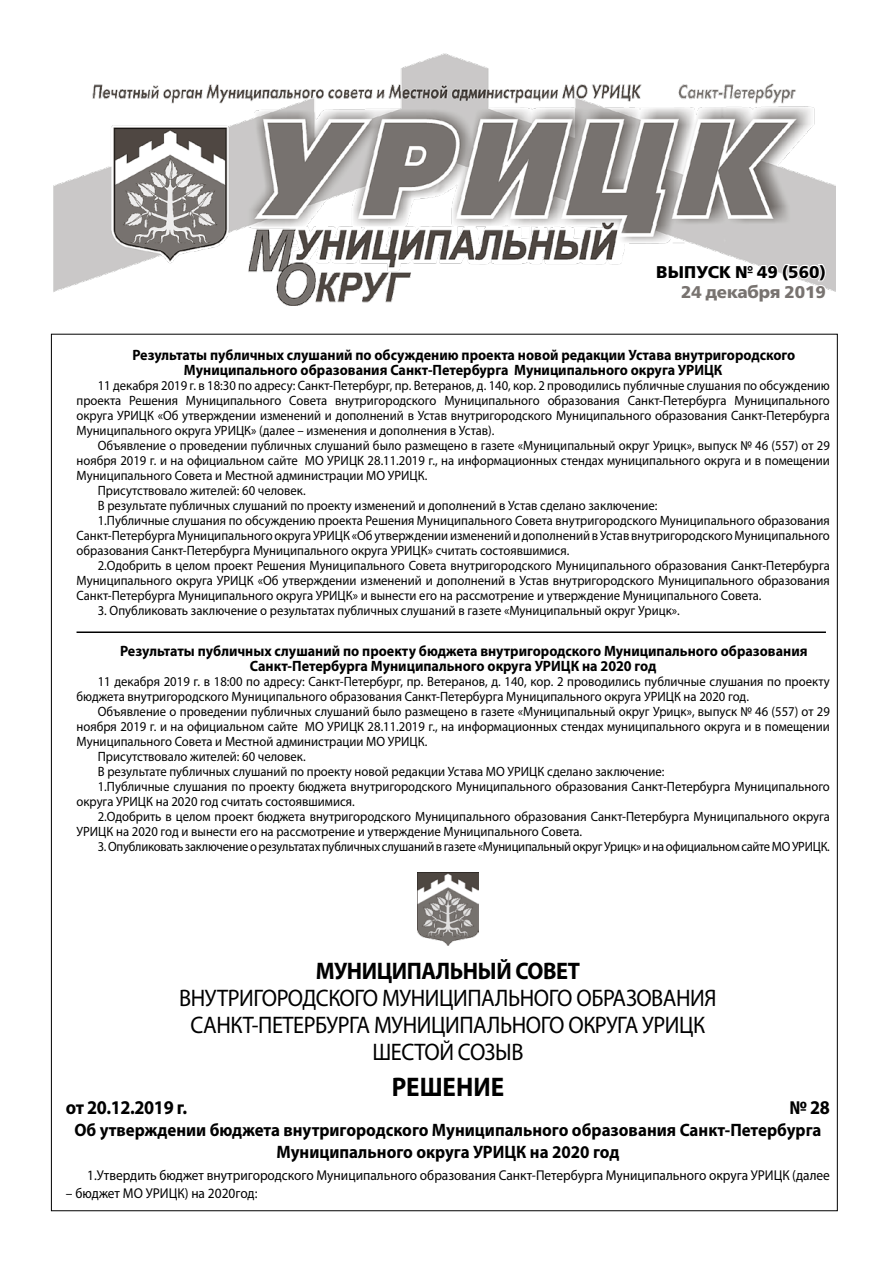
<style>
.page{position:relative;width:893px;height:1263px;background:#fff}
.page>*{position:absolute;margin:0;border:0;box-sizing:border-box;transform-origin:0 0}
.t1{font:700 27px "Myriad Pro";color:#000;scale:.93 1}
.t2{font:24px/27px "Myriad Pro";letter-spacing:-.02em;color:#000;text-align:center;scale:.93 1}
.t3{font:700 24px "Myriad Pro";letter-spacing:-.02em;color:#000;scale:.93 1}
.t4{font:700 19.5px "Myriad Pro";letter-spacing:-.02em;color:#000;scale:.93 1}
.t5{font:700 18px/21.6px "Myriad Pro";color:#000;text-align:center;scale:.94 1}
.t6{font:700 16.95px "Free Set";letter-spacing:.005em;color:#000}
.t7{font:700 16.95px "Free Set";color:#787370}
.t8{font:700 15px/15px "Myriad Pro";color:#000;scale:.94 1}
.t9{font:14.25px "Myriad Pro";color:#000;scale:.94 1}
.t10{font:13.5px/15px "Myriad Pro";color:#000;text-align:justify;scale:.94 1}
.t11{font:13.5px "Myriad Pro";letter-spacing:-.02em;color:#000;scale:.93 1}
</style>
<div class="page">
<img style="left:53px;top:53px;width:782px;height:253px">
<svg style="left:655px;top:246px;width:173px;height:60px"></svg>
<img style="left:417px;top:873px;width:62px;height:72px">
<hr style="left:77px;top:631px;width:749px;height:2px;background:#000">
<p class="t6" style="left:656px;top:262px;width:171px">Выпуск № 49 (560)</p>
<p class="t7" style="left:681px;top:282px;width:146px">24 декабря 2019</p>
<p class="t8" style="left:184px;top:347px;width:652px;text-indent:-52px">Результаты публичных слушаний по обсуждению проекта новой редакции Устава внутригородского<br>Муниципального образования Санкт-Петербурга Муниципального округа УРИЦК</p>
<p class="t10" style="left:77px;top:378px;width:803px;text-indent:21px">11 декабря 2019 г. в 18:30 по адресу: Санкт-Петербург, пр. Ветеранов, д. 140, кор. 2 проводились публичные слушания по обсуждению проекта Решения Муниципального Совета внутригородского Муниципального образования Санкт-Петербурга Муниципального округа УРИЦК «Об утверждении изменений и дополнений в Устав внутригородского Муниципального образования Санкт-Петербурга Муниципального округа УРИЦК» (далее – изменения и дополнения в Устав).</p>
<p class="t10" style="left:98px;top:438px;width:780px">Объявление о проведении публичных слушаний было размещено в газете «Муниципальный округ Урицк», выпуск № 46 (557) от 29</p>
<p class="t10" style="left:77px;top:453px;width:803px">ноября 2019 г. и на официальном сайте МО УРИЦК 28.11.2019 г., на информационных стендах муниципального округа и в помещении</p>
<p class="t10" style="left:77px;top:468px;width:375px">Муниципального Совета и Местной администрации МО УРИЦК.</p>
<p class="t10" style="left:98px;top:483px;width:223px">Присутствовало жителей: 60 человек.</p>
<p class="t10" style="left:98px;top:498px;width:597px">В результате публичных слушаний по проекту изменений и дополнений в Устав сделано заключение:</p>
<p class="t10" style="left:98px;top:513px;width:780px">1.Публичные слушания по обсуждению проекта Решения Муниципального Совета внутригородского Муниципального образования</p>
<p class="t10" style="left:77px;top:528px;width:803px">Санкт-Петербурга Муниципального округа УРИЦК «Об утверждении изменений и дополнений в Устав внутригородского Муниципального</p>
<p class="t10" style="left:77px;top:543px;width:526px">образования Санкт-Петербурга Муниципального округа УРИЦК» считать состоявшимися.</p>
<p class="t10" style="left:98px;top:558px;width:780px">2.Одобрить в целом проект Решения Муниципального Совета внутригородского Муниципального образования Санкт-Петербурга</p>
<p class="t10" style="left:77px;top:573px;width:803px">Муниципального округа УРИЦК «Об утверждении изменений и дополнений в Устав внутригородского Муниципального образования</p>
<p class="t10" style="left:77px;top:588px;width:730px">Санкт-Петербурга Муниципального округа УРИЦК» и вынести его на рассмотрение и утверждение Муниципального Совета.</p>
<p class="t10" style="left:98px;top:603px;width:621px">3. Опубликовать заключение о результатах публичных слушаний в газете «Муниципальный округ Урицк».</p>
<p class="t8" style="left:250px;top:643px;width:595px;text-indent:-130px">Результаты публичных слушаний по проекту бюджета внутригородского Муниципального образования<br>Санкт-Петербурга Муниципального округа УРИЦК на 2020 год</p>
<p class="t10" style="left:77px;top:674px;width:803px;text-indent:21px">11 декабря 2019 г. в 18:00 по адресу: Санкт-Петербург, пр. Ветеранов, д. 140, кор. 2 проводились публичные слушания по проекту бюджета внутригородского Муниципального образования Санкт-Петербурга Муниципального округа УРИЦК на 2020 год.</p>
<p class="t10" style="left:98px;top:704px;width:780px">Объявление о проведении публичных слушаний было размещено в газете «Муниципальный округ Урицк», выпуск № 46 (557) от 29</p>
<p class="t10" style="left:77px;top:719px;width:803px">ноября 2019 г. и на официальном сайте МО УРИЦК 28.11.2019 г., на информационных стендах муниципального округа и в помещении</p>
<p class="t10" style="left:77px;top:734px;width:375px">Муниципального Совета и Местной администрации МО УРИЦК.</p>
<p class="t10" style="left:98px;top:749px;width:223px">Присутствовало жителей: 60 человек.</p>
<p class="t10" style="left:98px;top:764px;width:604px">В результате публичных слушаний по проекту новой редакции Устава МО УРИЦК сделано заключение:</p>
<p class="t10" style="left:98px;top:779px;width:780px">1.Публичные слушания по проекту бюджета внутригородского Муниципального образования Санкт-Петербурга Муниципального</p>
<p class="t10" style="left:77px;top:794px;width:297px">округа УРИЦК на 2020 год считать состоявшимися.</p>
<p class="t10" style="left:98px;top:809px;width:780px">2.Одобрить в целом проект бюджета внутригородского Муниципального образования Санкт-Петербурга Муниципального округа</p>
<p class="t10" style="left:77px;top:824px;width:539px">УРИЦК на 2020 год и вынести его на рассмотрение и утверждение Муниципального Совета.</p>
<p class="t11" style="left:98px;top:838px;width:789px">3. Опубликовать заключение о результатах публичных слушаний в газете «Муниципальный округ Урицк» и на официальном сайте МО УРИЦК.</p>
<h2 class="t3" style="left:316px;top:955px;width:285px">МУНИЦИПАЛЬНЫЙ СОВЕТ</h2>
<h2 class="t2" style="left:179px;top:984px;width:579px">ВНУТРИГОРОДСКОГО МУНИЦИПАЛЬНОГО ОБРАЗОВАНИЯ<br>САНКТ-ПЕТЕРБУРГА МУНИЦИПАЛЬНОГО ОКРУГА УРИЦК<br>ШЕСТОЙ СОЗЫВ</h2>
<h1 class="t1" style="left:392px;top:1070px;width:122px">РЕШЕНИЕ</h1>
<h3 class="t4" style="left:66px;top:1095px;width:132px">от 20.12.2019 г.</h3>
<h3 class="t4" style="left:790px;top:1095px;width:45px">№ 28</h3>
<h3 class="t5" style="left:74px;top:1118px;width:796px">Об утверждении бюджета внутригородского Муниципального образования Санкт-Петербурга<br>Муниципального округа УРИЦК на 2020 год</h3>
<p class="t9" style="left:87px;top:1166px;width:792px">1.Утвердить бюджет внутригородского Муниципального образования Санкт-Петербурга Муниципального округа УРИЦК (далее</p>
<p class="t9" style="left:66px;top:1184px;width:205px">– бюджет МО УРИЦК) на 2020год:</p>
</div>
